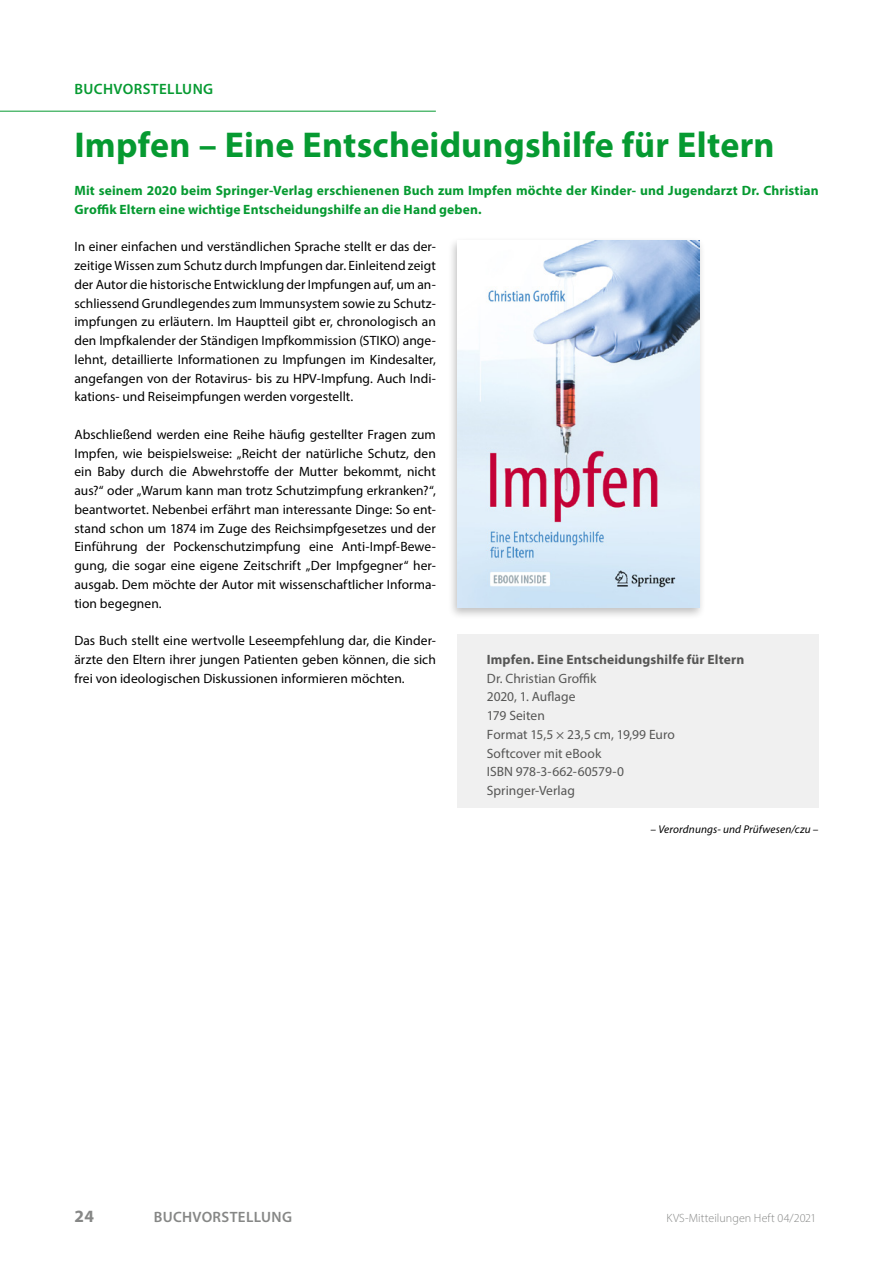
<style>
.page{position:relative;width:893px;height:1263px;background:#fff}
.page>*{position:absolute;margin:0;border:0;box-sizing:border-box;transform-origin:0 0}
.t1{font:700 36px "Myriad Pro";letter-spacing:.005em;color:#069a31}
.t2{font:700 17.25px "Myriad Pro";color:#868786}
.t3{font:600 15px "Myriad Pro";letter-spacing:.025em;color:#868786}
.t4{font:600 15px "Myriad Pro";letter-spacing:.025em;color:#069a31}
.t5{font:13.5px/18.8px "Myriad Pro";letter-spacing:.005em;color:#000;text-align:justify}
.t6{font:700 13.5px/18.8px "Myriad Pro";letter-spacing:.01em;color:#069a31}
.t7{font:13.5px/18.8px "Myriad Pro";color:#565655}
.t8{font:700 13.5px "Myriad Pro";letter-spacing:.01em;color:#565655}
.t9{font:300 12px "Myriad Pro";letter-spacing:.005em;color:#868786}
.t10{font:italic 11.25px "Myriad Pro";letter-spacing:.015em;color:#000}
</style>
<div class="page">
<hr style="left:0;top:111px;width:436px;height:1px;background:#069a31">
<div style="left:457px;top:634px;width:362px;height:174px;background:#f0f0f0"></div>
<div style="left:447px;top:236px;width:259px;height:383px;background:#000;opacity:.25"></div>
<img style="left:457px;top:240px;width:242px;height:368px">
<p class="t4" style="left:75px;top:79px;width:10px">BUC</p>
<p class="t4" style="left:103px;top:79px;width:112px">HVORSTELLUNG</p>
<h1 class="t1" style="left:74px;top:121px;width:702px">Impfen – Eine Entscheidungshilfe für Eltern</h1>
<p class="t6" style="left:74px;top:181px;width:746px">Mit seinem 2020 beim Springer-Verlag erschienenen Buch zum Impfen möchte der Kinder- und Jugendarzt Dr. Christian<br>Groffik Eltern eine wichtige Entscheidungshilfe an die Hand geben.</p>
<p class="t5" style="left:74px;top:237px;width:363px">In einer einfachen und verständlichen Sprache stellt er das der&shy;zeitige Wissen zum Schutz durch Impfungen dar. Einleitend zeigt der Autor die historische Entwicklung der Impfungen auf, um an&shy;schliessend Grundlegendes zum Immunsystem sowie zu Schutz&shy;impfungen zu erläutern. Im Hauptteil gibt er, chronologisch an den Impfkalender der Ständigen Impfkommission (STIKO) ange&shy;lehnt, detaillierte Informationen zu Impfungen im Kindesalter, angefangen von der Rotavirus- bis zu HPV-Impfung. Auch Indi&shy;kations- und Reiseimpfungen werden vorgestellt.</p>
<p class="t5" style="left:74px;top:425px;width:363px">Abschließend werden eine Reihe häufig gestellter Fragen zum Impfen, wie beispielsweise: „Reicht der natürliche Schutz, den ein Baby durch die Abwehrstoffe der Mutter bekommt, nicht aus?“ oder „Warum kann man trotz Schutzimpfung erkranken?“, beantwortet. Nebenbei erfährt man interessante Dinge: So ent&shy;stand schon um 1874 im Zuge des Reichsimpfgesetzes und der Einführung der Pockenschutzimpfung eine Anti-Impf-Bewe&shy;gung, die sogar eine eigene Zeitschrift „Der Impfgegner“ her&shy;ausgab. Dem möchte der Autor mit wissenschaftlicher Informa&shy;tion begegnen.</p>
<p class="t5" style="left:74px;top:631px;width:363px">Das Buch stellt eine wertvolle Leseempfehlung dar, die Kinder&shy;ärzte den Eltern ihrer jungen Patienten geben können, die sich frei von ideologischen Diskussionen informieren möchten.</p>
<p class="t8" style="left:487px;top:650px;width:259px">Impfen. Eine Entscheidungshilfe für Eltern</p>
<p class="t7" style="left:487px;top:668px;width:189px">Dr. Christian Groffik<br>2020, 1. Auflage<br>179 Seiten<br>Format 15,5 × 23,5 cm, 19,99 Euro<br>Softcover mit eBook<br>ISBN 978-3-662-60579-0<br>Springer-Verlag</p>
<p class="t10" style="left:651px;top:822px;width:169px">– Verordnungs- und Prüfwesen/czu –</p>
<p class="t2" style="left:74px;top:1205px;width:21px">24</p>
<p class="t3" style="left:154px;top:1208px;width:77px">BUCHVORSTELL</p>
<p class="t3" style="left:261px;top:1208px;width:21px">UNG</p>
<p class="t9" style="left:666px;top:1211px;width:151px">KVS-Mitteilungen Heft 04/2021</p>
</div>
